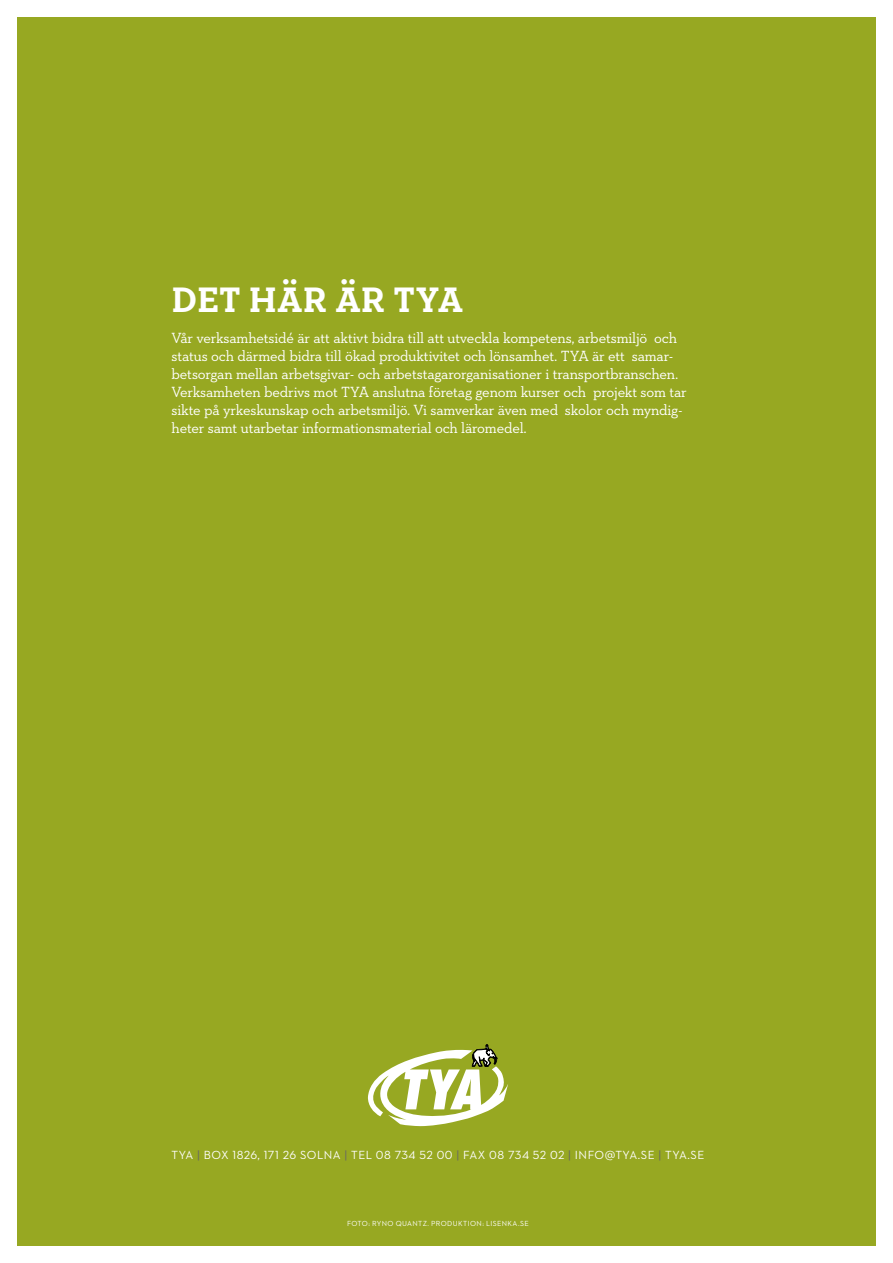
<style>
.page{position:relative;width:893px;height:1263px;background:#fff}
.page>*{position:absolute;margin:0;border:0;box-sizing:border-box;transform-origin:0 0}
.t1{font:700 36px "Neutraface Slab Text";letter-spacing:.01em;color:#fff}
.t2{font:15px/18px "Neutraface Slab Text";letter-spacing:-.015em;color:#fff}
.t3{font:12px "Neutraface 2 Text";letter-spacing:.04em;color:#fff}
.t4{font:7.5px "Neutraface 2 Text";letter-spacing:.045em;color:#fff}
.s1{color:#666}
</style>
<div class="page">
<div style="left:17px;top:17px;width:859px;height:1229px;background:#97a822"></div>
<svg style="left:368px;top:1044px;width:140px;height:82px"></svg>
<h1 class="t1" style="left:172px;top:276px;width:293px">DET HÄR ÄR TYA</h1>
<p class="t2" style="left:172px;top:328px;width:517px">Vår verksamhetsidé är att aktivt bidra till att utveckla kompetens, arbetsmiljö och status och därmed bidra till ökad produktivitet och lönsamhet. TYA är ett samar&shy;betsorgan mellan arbetsgivar- och arbetstagarorganisationer i transportbranschen.<br>Verksamheten bedrivs mot TYA anslutna företag genom kurser och projekt som tar sikte på yrkeskunskap och arbetsmiljö. Vi samverkar även med skolor och myndig‑ heter samt utarbetar informationsmaterial och läromedel.</p>
<p class="t3" style="left:172px;top:1147px;width:534px">TYA <span class="s1">|</span> BOX 1826, 171 26 SOLNA <span class="s1">|</span> TEL 08 734 52 00 <span class="s1">|</span> FAX 08 734 52 02 <span class="s1">|</span> INFO@TYA.SE <span class="s1">|</span> TYA.SE</p>
<p class="t4" style="left:347px;top:1219px;width:183px">FOTO: RYNO QUANTZ. PRODUKTION: LISENKA.SE</p>
</div>
